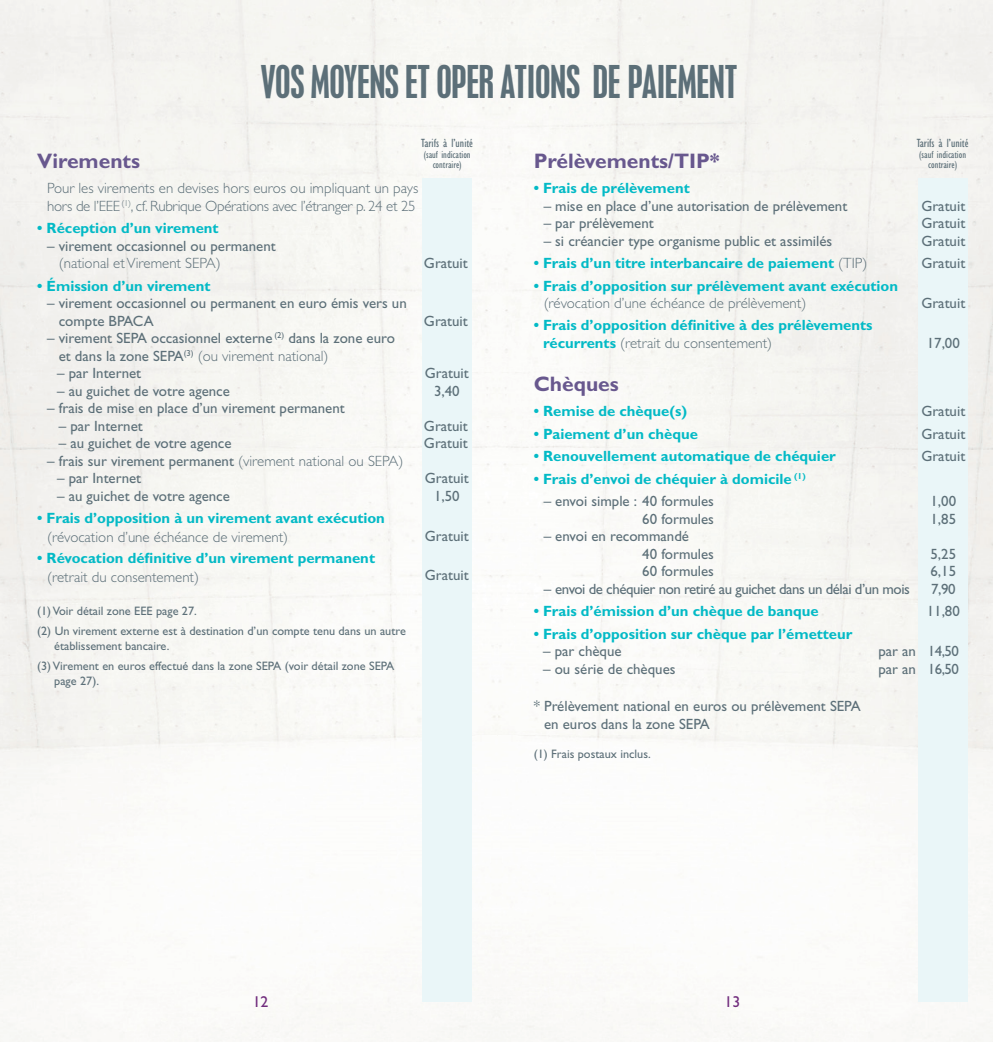
<style>
.page{position:relative;width:993px;height:1042px;background:#fff}
.page>*{position:absolute;margin:0;border:0;box-sizing:border-box;transform-origin:0 0}
.t1{font:condensed 40.25px "Placard MT Std";letter-spacing:-.01em;color:#5c6f78}
.t2{font:700 21px "Gill Sans Std";color:#68588e}
.t3{font:15.75px "Gill Sans Std";color:#712c7d}
.t4{font:14.88px/17.5px "Gill Sans Std";color:#5c6f78}
.t5{font:700 14.88px/17.5px "Gill Sans Std";color:#03bac6}
.t6{font:300 14.88px/17.5px "Gill Sans Std";color:#5c6f78}
.t7{font:14.88px "Gill Sans Std";letter-spacing:-.03em;color:#5c6f78}
.t8{font:12.25px/19.8px "Gill Sans Std";color:#5c6f78}
.t9{font:condensed 12.25px "Gill Sans Std";color:#5c6f78}
.t10{font:condensed 10.5px/10.5px "Gill Sans Std";color:#5c6f78;text-align:center}
.s1{font-weight:300}
.s2{font-weight:300;color:#5c6f78}
</style>
<div class="page">
<div style="left:422px;top:179px;width:49px;height:823px;background:#eaf6f8"></div>
<div style="left:918px;top:179px;width:49px;height:823px;background:#eaf6f8"></div>
<h1 class="t1" style="left:260px;top:57px;width:478px">VOS MOYENS ET OPER ATIONS DE PAIEMENT</h1>
<p class="t9" style="left:421px;top:137px;width:53px">Tarifs à l’unité</p>
<p class="t10" style="left:423px;top:149px;width:48px">(sauf indication contraire)</p>
<h2 class="t2" style="left:37px;top:149px;width:104px">Virements</h2>
<p class="t6" style="left:47px;top:179px;width:372px">Pour les virements en devises hors euros ou impliquant un pays hors de l’EEE <sup>(1)</sup>, cf. Rubrique Opérations avec l’étranger p. 24 et 25</p>
<p class="t5" style="left:37px;top:219px;width:183px">• Réception d’un virement</p>
<p class="t4" style="left:47px;top:237px;width:230px">– virement occasionnel ou permanent</p>
<p class="t6" style="left:59px;top:254px;width:163px">(national et Virement SEPA)</p>
<p class="t4" style="left:424px;top:254px;width:45px">Gratuit</p>
<p class="t5" style="left:37px;top:277px;width:175px">• Émission d’un virement</p>
<p class="t4" style="left:59px;top:294px;width:349px;text-indent:-12px">– virement occasionnel ou permanent en euro émis vers un compte BPACA</p>
<p class="t4" style="left:424px;top:312px;width:45px">Gratuit</p>
<p class="t4" style="left:59px;top:329px;width:337px;text-indent:-12px">– virement SEPA occasionnel externe <sup>(2)</sup> dans la zone euro et dans la zone SEPA<sup>(3)</sup> <span class="s1">(ou virement national)</span></p>
<p class="t4" style="left:57px;top:364px;width:86px">– par Internet</p>
<p class="t4" style="left:425px;top:364px;width:45px">Gratuit</p>
<p class="t4" style="left:57px;top:382px;width:174px">– au guichet de votre agence</p>
<p class="t4" style="left:434px;top:382px;width:27px">3,40</p>
<p class="t4" style="left:47px;top:399px;width:299px">– frais de mise en place d’un virement permanent</p>
<p class="t4" style="left:59px;top:417px;width:86px">– par Internet</p>
<p class="t4" style="left:424px;top:417px;width:45px">Gratuit</p>
<p class="t4" style="left:59px;top:434px;width:174px">– au guichet de votre agence</p>
<p class="t4" style="left:424px;top:434px;width:45px">Gratuit</p>
<p class="t4" style="left:47px;top:452px;width:357px">– frais sur virement permanent <span class="s1">(virement national ou SEPA)</span></p>
<p class="t4" style="left:57px;top:469px;width:86px">– par Internet</p>
<p class="t4" style="left:425px;top:469px;width:45px">Gratuit</p>
<p class="t4" style="left:57px;top:487px;width:174px">– au guichet de votre agence</p>
<p class="t4" style="left:434px;top:487px;width:27px">1,50</p>
<p class="t5" style="left:37px;top:509px;width:349px">• Frais d’opposition à un virement avant exécution</p>
<p class="t6" style="left:47px;top:529px;width:242px">(révocation d’une échéance de virement)</p>
<p class="t4" style="left:425px;top:527px;width:45px">Gratuit</p>
<p class="t5" style="left:37px;top:549px;width:339px">• Révocation définitive d’un virement permanent</p>
<p class="t6" style="left:47px;top:569px;width:153px">(retrait du consentement)</p>
<p class="t4" style="left:425px;top:567px;width:45px">Gratuit</p>
<p class="t8" style="left:37px;top:601px;width:370px">(1) Voir détail zone EEE page 27.<br>(2) Un virement externe est à destination d’un compte tenu dans un autre</p>
<p class="t8" style="left:37px;top:636px;width:358px;text-indent:17px">établissement bancaire.<br>(3) Virement en euros effectué dans la zone SEPA (voir détail zone SEPA</p>
<p class="t8" style="left:54px;top:671px;width:46px">page 27).</p>
<p class="t9" style="left:916px;top:137px;width:53px">Tarifs à l’unité</p>
<p class="t10" style="left:918px;top:149px;width:48px">(sauf indication contraire)</p>
<h2 class="t2" style="left:533px;top:149px;width:187px">Prélèvements/TIP*</h2>
<p class="t5" style="left:533px;top:179px;width:157px">• Frais de prélèvement</p>
<p class="t4" style="left:543px;top:197px;width:305px">– mise en place d’une autorisation de prélèvement</p>
<p class="t4" style="left:921px;top:197px;width:45px">Gratuit</p>
<p class="t4" style="left:543px;top:214px;width:112px">– par prélèvement</p>
<p class="t4" style="left:921px;top:214px;width:45px">Gratuit</p>
<p class="t4" style="left:543px;top:232px;width:290px">– si créancier type organisme public et assimilés</p>
<p class="t4" style="left:921px;top:232px;width:45px">Gratuit</p>
<p class="t5" style="left:533px;top:254px;width:335px">• Frais d’un titre interbancaire de paiement <span class="s2">(TIP)</span></p>
<p class="t4" style="left:921px;top:254px;width:45px">Gratuit</p>
<p class="t5" style="left:533px;top:277px;width:366px">• Frais d’opposition sur prélèvement avant exécution</p>
<p class="t6" style="left:543px;top:294px;width:264px">(révocation d’une échéance de prélèvement)</p>
<p class="t4" style="left:921px;top:294px;width:45px">Gratuit</p>
<p class="t5" style="left:543px;top:317px;width:331px;text-indent:-9px">• Frais d’opposition définitive à des prélèvements récurrents <span class="s2">(retrait du consentement)</span></p>
<p class="t4" style="left:926px;top:334px;width:35px">17,00</p>
<h2 class="t2" style="left:533px;top:372px;width:87px">Chèques</h2>
<p class="t5" style="left:533px;top:403px;width:155px">• Remise de chèque(s)</p>
<p class="t4" style="left:921px;top:403px;width:45px">Gratuit</p>
<p class="t5" style="left:533px;top:425px;width:166px">• Paiement d’un chèque</p>
<p class="t4" style="left:921px;top:425px;width:45px">Gratuit</p>
<p class="t5" style="left:533px;top:447px;width:303px">• Renouvellement automatique de chéquier</p>
<p class="t4" style="left:921px;top:448px;width:45px">Gratuit</p>
<p class="t5" style="left:533px;top:470px;width:273px">• Frais d’envoi de chéquier à domicile <sup>(1)</sup></p>
<p class="t4" style="left:543px;top:493px;width:172px">– envoi simple : 40 formules</p>
<p class="t4" style="left:930px;top:493px;width:27px">1,00</p>
<p class="t4" style="left:642px;top:510px;width:73px">60 formules</p>
<p class="t4" style="left:930px;top:510px;width:27px">1,85</p>
<p class="t4" style="left:642px;top:527px;width:73px;text-indent:-99px">– envoi en recommandé<br>40 formules</p>
<p class="t4" style="left:930px;top:545px;width:27px">5,25</p>
<p class="t4" style="left:642px;top:562px;width:73px">60 formules</p>
<p class="t4" style="left:930px;top:562px;width:27px">6,15</p>
<p class="t7" style="left:543px;top:580px;width:367px">– envoi de chéquier non retiré au guichet dans un délai d’un mois</p>
<p class="t4" style="left:930px;top:580px;width:26px">7,90</p>
<p class="t5" style="left:533px;top:602px;width:286px">• Frais d’émission d’un chèque de banque</p>
<p class="t4" style="left:926px;top:602px;width:35px">11,80</p>
<p class="t5" style="left:533px;top:625px;width:320px">• Frais d’opposition sur chèque par l’émetteur</p>
<p class="t4" style="left:543px;top:642px;width:80px">– par chèque</p>
<p class="t4" style="left:878px;top:642px;width:82px">par an 14,50</p>
<p class="t4" style="left:543px;top:660px;width:134px">– ou série de chèques</p>
<p class="t4" style="left:878px;top:660px;width:82px">par an 16,50</p>
<p class="t4" style="left:544px;top:697px;width:318px;text-indent:-10px">* Prélèvement national en euros ou prélèvement SEPA en euros dans la zone SEPA</p>
<p class="t8" style="left:533px;top:744px;width:119px">(1) Frais postaux inclus.</p>
<p class="t3" style="left:253px;top:992px;width:17px">12</p>
<p class="t3" style="left:724px;top:992px;width:17px">13</p>
</div>
